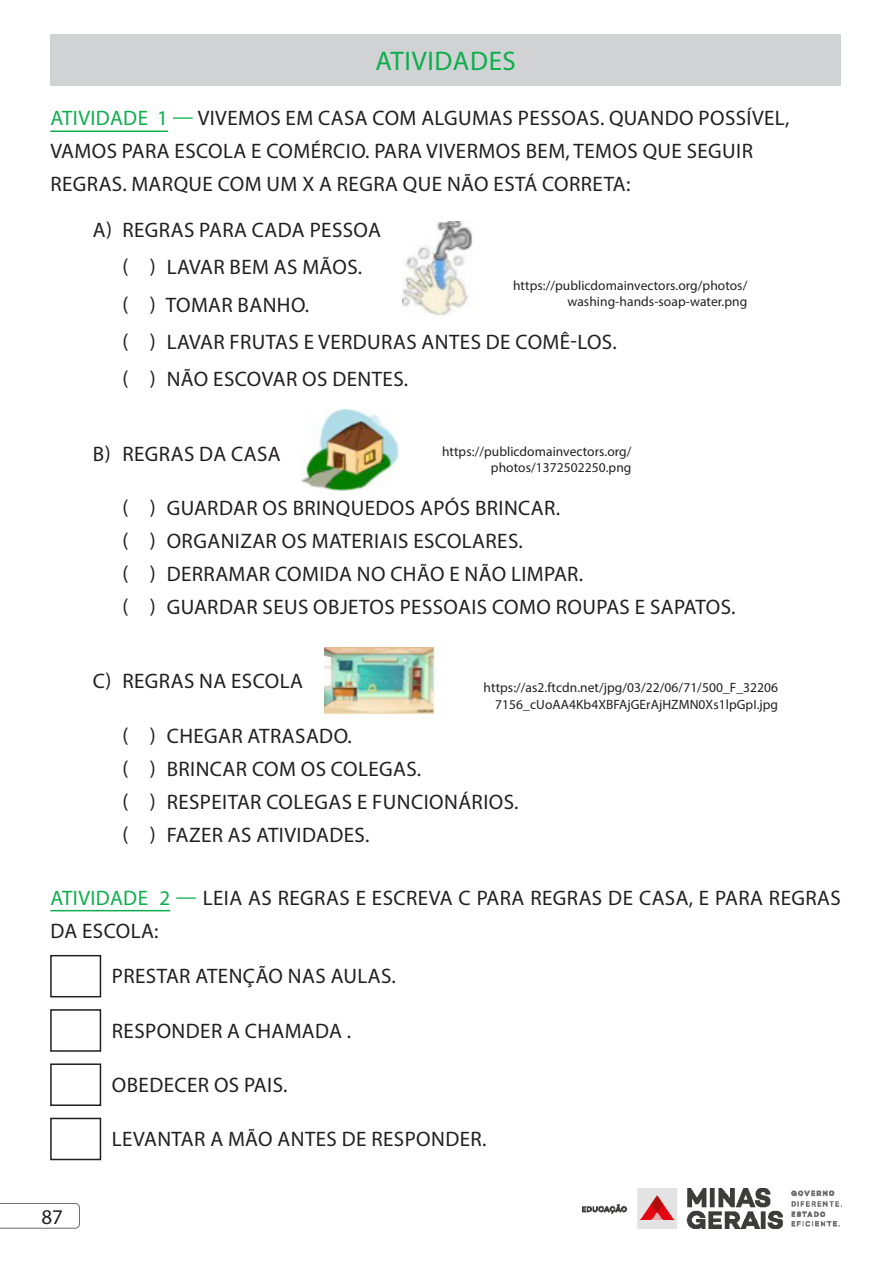
<style>
.page{position:relative;width:893px;height:1263px;background:#fff}
.page>*{position:absolute;margin:0;border:0;box-sizing:border-box;transform-origin:0 0}
._02_Título_Atividade{font:27px "Myriad Pro";letter-spacing:.025em;color:#0cae4c}
._03b_Textos_Alternat{font:21px "Myriad Pro";letter-spacing:.02em;color:#231f20}
._05a_Textos_Atividad{font:21px/33px "Myriad Pro";letter-spacing:.02em;color:#231f20}
._08_Fonte_de_Textos{font:13.5px/16.5px "Myriad Pro";letter-spacing:.005em;color:#231f20;text-align:right}
.s1{color:#0cae4c}
</style>
<div class="page">
<svg style="left:0;top:1203px;width:80px;height:26px"></svg>
<img style="left:583px;top:1189px;width:259px;height:40px">
<div style="left:50px;top:34px;width:791px;height:51px;background:#d1d2d4"></div>
<hr style="left:50px;top:131px;width:118px;height:1px;background:#0cae4c">
<hr style="left:50px;top:910px;width:120px;height:1px;background:#0cae4c">
<img style="left:402px;top:221px;width:71px;height:95px">
<img style="left:302px;top:409px;width:97px;height:81px">
<img style="left:324px;top:647px;width:111px;height:67px">
<div style="left:50px;top:955px;width:51px;height:42px;border:2px solid #231f20"></div>
<div style="left:50px;top:1009px;width:51px;height:43px;border:2px solid #231f20"></div>
<div style="left:50px;top:1063px;width:51px;height:43px;border:2px solid #231f20"></div>
<div style="left:50px;top:1118px;width:51px;height:42px;border:2px solid #231f20"></div>
<p class="_02_Título_Atividade" style="left:375px;top:45px;width:142px">ATIVIDADES</p>
<p class="_05a_Textos_Atividad" style="left:50px;top:101px;width:740px"><span class="s1">ATIVIDADE 1 —</span> VIVEMOS EM CASA COM ALGUMAS PESSOAS. QUANDO POSSÍVEL,<br>VAMOS PARA ESCOLA E COMÉRCIO. PARA VIVERMOS BEM, TEMOS QUE SEGUIR<br>REGRAS. MARQUE COM UM X A REGRA QUE NÃO ESTÁ CORRETA:</p>
<p class="_03b_Textos_Alternat" style="left:93px;top:217px;width:290px">A) REGRAS PARA CADA PESSOA</p>
<p class="_03b_Textos_Alternat" style="left:122px;top:254px;width:241px">( ) LAVAR BEM AS MÃOS.</p>
<p class="_03b_Textos_Alternat" style="left:122px;top:292px;width:188px">( ) TOMAR BANHO.</p>
<p class="_03b_Textos_Alternat" style="left:122px;top:329px;width:496px">( ) LAVAR FRUTAS E VERDURAS ANTES DE COMÊ-LOS.</p>
<p class="_03b_Textos_Alternat" style="left:122px;top:366px;width:287px">( ) NÃO ESCOVAR OS DENTES.</p>
<p class="_08_Fonte_de_Textos" style="left:513px;top:277px;width:236px">https://publicdomainvectors.org/photos/ washing-hands-soap-water.png</p>
<p class="_03b_Textos_Alternat" style="left:93px;top:441px;width:189px">B) REGRAS DA CASA</p>
<p class="_03b_Textos_Alternat" style="left:122px;top:495px;width:439px">( ) GUARDAR OS BRINQUEDOS APÓS BRINCAR.</p>
<p class="_03b_Textos_Alternat" style="left:122px;top:528px;width:402px">( ) ORGANIZAR OS MATERIAIS ESCOLARES.</p>
<p class="_03b_Textos_Alternat" style="left:122px;top:561px;width:462px">( ) DERRAMAR COMIDA NO CHÃO E NÃO LIMPAR.</p>
<p class="_03b_Textos_Alternat" style="left:122px;top:594px;width:615px">( ) GUARDAR SEUS OBJETOS PESSOAIS COMO ROUPAS E SAPATOS.</p>
<p class="_08_Fonte_de_Textos" style="left:442px;top:443px;width:191px">https://publicdomainvectors.org/ photos/1372502250.png</p>
<p class="_03b_Textos_Alternat" style="left:93px;top:668px;width:212px">C) REGRAS NA ESCOLA</p>
<p class="_03b_Textos_Alternat" style="left:122px;top:723px;width:231px">( ) CHEGAR ATRASADO.</p>
<p class="_03b_Textos_Alternat" style="left:122px;top:756px;width:300px">( ) BRINCAR COM OS COLEGAS.</p>
<p class="_03b_Textos_Alternat" style="left:122px;top:789px;width:398px">( ) RESPEITAR COLEGAS E FUNCIONÁRIOS.</p>
<p class="_03b_Textos_Alternat" style="left:122px;top:822px;width:248px">( ) FAZER AS ATIVIDADES.</p>
<p class="_08_Fonte_de_Textos" style="left:484px;top:679px;width:296px">https://as2.ftcdn.net/jpg/03/22/06/71/500_F_32206<br>7156_cUoAA4Kb4XBFAjGErAjHZMN0Xs1lpGpI.jpg</p>
<p class="_05a_Textos_Atividad" style="left:50px;top:881px;width:792px"><span class="s1">ATIVIDADE 2 —</span> LEIA AS REGRAS E ESCREVA C PARA REGRAS DE CASA, E PARA REGRAS<br>DA ESCOLA:</p>
<p class="_05a_Textos_Atividad" style="left:112px;top:959px;width:285px">PRESTAR ATENÇÃO NAS AULAS.</p>
<p class="_05a_Textos_Atividad" style="left:112px;top:1014px;width:241px">RESPONDER A CHAMADA .</p>
<p class="_05a_Textos_Atividad" style="left:112px;top:1068px;width:177px">OBEDECER OS PAIS.</p>
<p class="_05a_Textos_Atividad" style="left:112px;top:1122px;width:376px">LEVANTAR A MÃO ANTES DE RESPONDER.</p>
<p class="_05a_Textos_Atividad" style="left:42px;top:1200px;width:23px">87</p>
</div>
